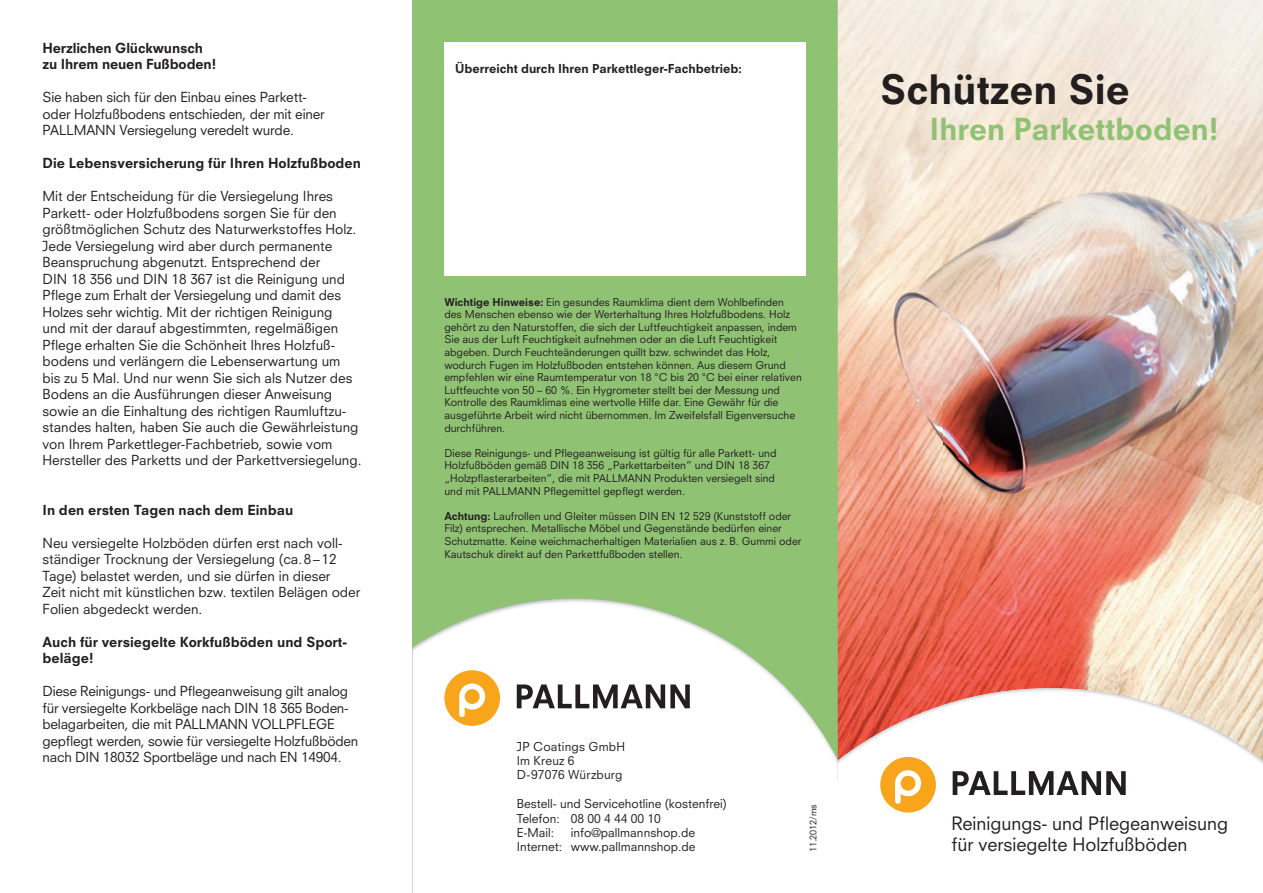
<style>
.page{position:relative;width:1263px;height:893px;background:#fff}
.page>*{position:absolute;margin:0;border:0;box-sizing:border-box;transform-origin:0 0}
.t1{font:800 39.45px "Neuzeit SLT Std";color:#231f20}
.t2{font:800 29.55px "Neuzeit SLT Std";color:#90c274}
.t3{font:18px/21px "Neuzeit SLT Std";color:#231f20}
.t4{font:13.5px/16.5px "Neuzeit SLT Std";color:#231f20}
.t5{font:800 13.5px/16.5px "Neuzeit SLT Std";color:#231f20}
.t6{font:12px/14.4px "Neuzeit SLT Std";color:#231f20}
.t7{font:800 12px "Neuzeit SLT Std";color:#231f20}
.t8{font:10.5px/12.6px "Neuzeit SLT Std";color:#231f20}
.t9{font:9px "Neuzeit SLT Std";color:#231f20}
.s1{font-weight:800}
</style>
<div class="page">
<div style="left:412px;top:0;width:426px;height:893px;background:#90c274"></div>
<img style="left:412px;top:598px;width:426px;height:295px">
<img style="left:944px;top:0;width:319px;height:688px">
<img style="left:838px;top:0;width:106px;height:688px">
<img style="left:838px;top:688px;width:425px;height:125px">
<div style="left:444px;top:43px;width:362px;height:233px;background:#fff"></div>
<div style="left:444px;top:670px;width:56px;height:56px;background:#f9a51b;border-radius:50%"></div>
<svg style="left:459px;top:683px;width:26px;height:34px"></svg>
<svg style="left:517px;top:684px;width:173px;height:24px;background:#969495"></svg>
<div style="left:880px;top:757px;width:56px;height:55px;background:#f9a51b;border-radius:50%"></div>
<svg style="left:895px;top:770px;width:26px;height:34px"></svg>
<svg style="left:953px;top:771px;width:173px;height:24px"></svg>
<p class="t5" style="left:43px;top:39px;width:175px">Herzlichen Glückwunsch zu Ihrem neuen Fußboden!</p>
<p class="t4" style="left:43px;top:89px;width:284px">Sie haben sich für den Einbau eines Parkett&shy;oder Holzfußbodens entschieden, der mit einer<br>PALLMANN Versiegelung veredelt wurde.</p>
<p class="t5" style="left:43px;top:155px;width:320px">Die Lebensversicherung für Ihren Holzfußboden</p>
<p class="t4" style="left:43px;top:188px;width:320px">Mit der Entscheidung für die Versiegelung Ihres Parkett- oder Holzfußbodens sorgen Sie für den größtmöglichen Schutz des Naturwerkstoffes Holz.<br>Jede Versiegelung wird aber durch permanente Beanspruchung abgenutzt. Entsprechend der<br>DIN 18 356 und DIN 18 367 ist die Reinigung und Pflege zum Erhalt der Versiegelung und damit des Holzes sehr wichtig. Mit der richtigen Reinigung<br>und mit der darauf abgestimmten, regelmäßigen Pflege erhalten Sie die Schönheit Ihres Holzfuß&shy;bodens und verlängern die Lebenserwartung um bis zu 5 Mal. Und nur wenn Sie sich als Nutzer des Bodens an die Ausführungen dieser Anweisung sowie an die Einhaltung des richtigen Raumluftzu&shy;standes halten, haben Sie auch die Gewährleistung von Ihrem Parkettleger-Fachbetrieb, sowie vom Hersteller des Parketts und der Parkettversiegelung.</p>
<p class="t5" style="left:43px;top:501px;width:252px">In den ersten Tagen nach dem Einbau</p>
<p class="t4" style="left:43px;top:534px;width:319px">Neu versiegelte Holzböden dürfen erst nach voll&shy;ständiger Trocknung der Versiegelung (ca. 8 – 12<br>Tage) belastet werden, und sie dürfen in dieser<br>Zeit nicht mit künstlichen bzw. textilen Belägen oder Folien abgedeckt werden.</p>
<p class="t5" style="left:43px;top:633px;width:306px">Auch für versiegelte Korkfußböden und Sport&shy;beläge!</p>
<p class="t4" style="left:43px;top:683px;width:317px">Diese Reinigungs- und Pflegeanweisung gilt analog für versiegelte Korkbeläge nach DIN 18 365 Boden&shy;belagarbeiten, die mit PALLMANN VOLLPFLEGE gepflegt werden, sowie für versiegelte Holzfußböden nach DIN 18032 Sportbeläge und nach EN 14904.</p>
<p class="t7" style="left:455px;top:61px;width:288px">Überreicht durch Ihren Parkettleger-Fachbetrieb:</p>
<p class="t8" style="left:444px;top:295px;width:359px"><span class="s1">Wichtige Hinweise:</span> Ein gesundes Raumklima dient dem Wohlbefinden des Menschen ebenso wie der Werterhaltung Ihres Holzfußbodens. Holz gehört zu den Naturstoffen, die sich der Luftfeuchtigkeit anpassen, indem Sie aus der Luft Feuchtigkeit aufnehmen oder an die Luft Feuchtigkeit abgeben. Durch Feuchteänderungen quillt bzw. schwindet das Holz, wodurch Fugen im Holzfußboden entstehen können. Aus diesem Grund empfehlen wir eine Raumtemperatur von 18 °C bis 20 °C bei einer relativen Luftfeuchte von 50 – 60 %. Ein Hygrometer stellt bei der Messung und Kontrolle des Raumklimas eine wertvolle Hilfe dar. Eine Gewähr für die ausgeführte Arbeit wird nicht übernommen. Im Zweifelsfall Eigenversuche durchführen.</p>
<p class="t8" style="left:444px;top:446px;width:334px">Diese Reinigungs- und Pflegeanweisung ist gültig für alle Parkett- und Holzfußböden gemäß DIN 18 356 „Parkettarbeiten” und DIN 18 367 „Holzpflasterarbeiten”, die mit PALLMANN Produkten versiegelt sind und mit PALLMANN Pflegemittel gepflegt werden.</p>
<p class="t8" style="left:444px;top:509px;width:358px"><span class="s1">Achtung:</span> Laufrollen und Gleiter müssen DIN EN 12 529 (Kunststoff oder Filz) entsprechen. Metallische Möbel und Gegenstände bedürfen einer Schutzmatte. Keine weichmacherhaltigen Materialien aus z. B. Gummi oder Kautschuk direkt auf den Parkettfußboden stellen.</p>
<p class="t1" style="left:880px;top:65px;width:251px">Schützen Sie</p>
<p class="t2" style="left:930px;top:111px;width:291px">Ihren Parkettboden!</p>
<p class="t6" style="left:517px;top:739px;width:110px">JP Coatings GmbH<br>Im Kreuz 6<br>D-97076 Würzburg</p>
<p class="t6" style="left:517px;top:796px;width:212px">Bestell- und Servicehotline (kostenfrei)<br>Telefon: 08 00 4 44 00 10<br>E-Mail:</p>
<p class="t6" style="left:517px;top:825px;width:180px;text-align:right">info@pallmannshop.de<br>Internet: www.pallmannshop.de</p>
<p class="t9" style="left:808px;top:852px;width:50px;rotate:-90deg">11.2012/ms</p>
<p class="t3" style="left:951px;top:813px;width:278px">Reinigungs- und Pflegeanweisung für versiegelte Holzfußböden</p>
</div>
